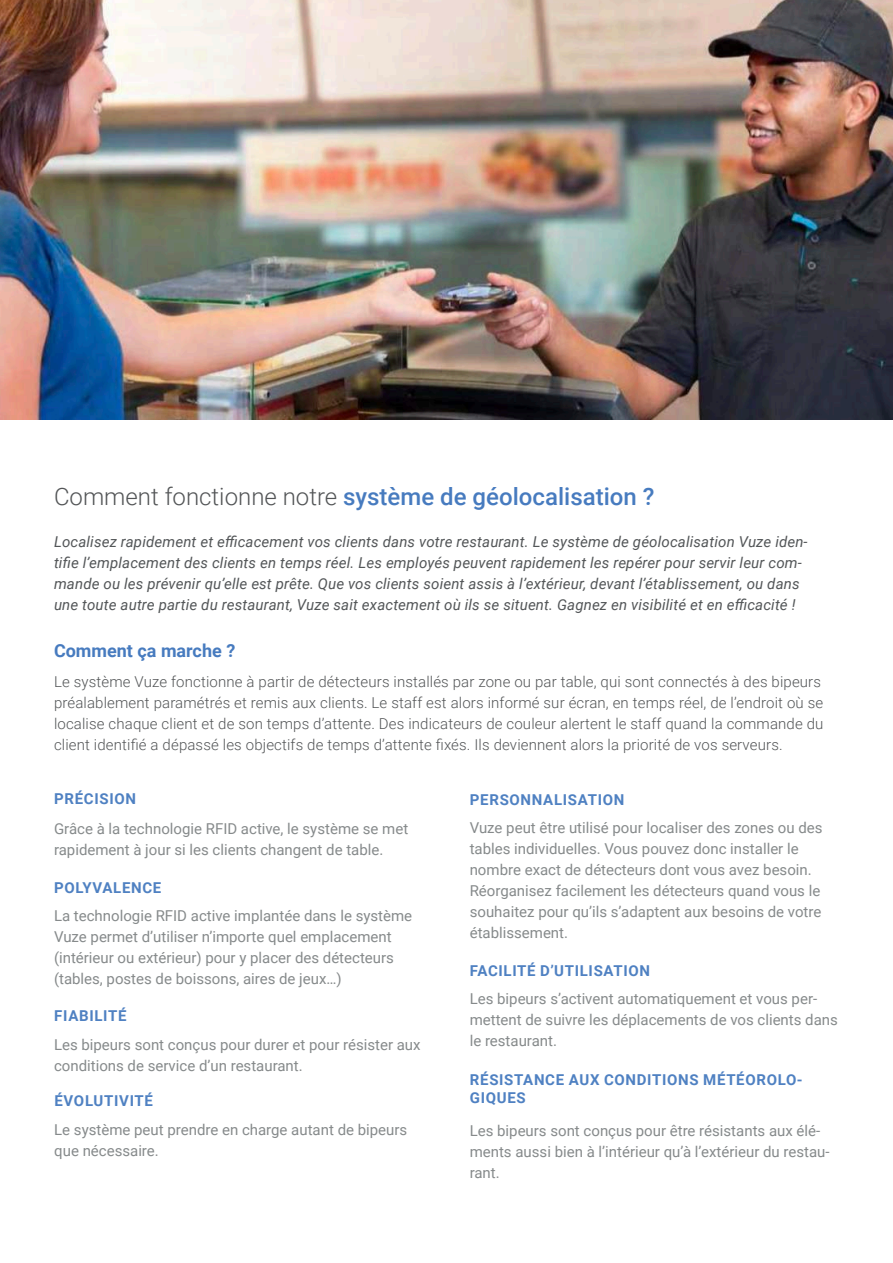
<style>
.page{position:relative;width:893px;height:1263px;background:#fff}
.page>*{position:absolute;margin:0;border:0;box-sizing:border-box;transform-origin:0 0}
.t1{font:500 24px "Roboto";color:#477bbf}
.t2{font:700 18px "Roboto";color:#477bbf}
.t3{font:15px/21px "Roboto";color:#868a8b}
.t4{font:italic 15px/21px "Roboto";letter-spacing:.01em;color:#535658}
.t5{font:300 15px/21px "Roboto";letter-spacing:.01em;color:#535557}
.t6{font:700 15px "Roboto";letter-spacing:.045em;color:#4f81c2}
.s1{font-weight:300;color:#535557}
</style>
<div class="page">
<img style="left:0;top:0;width:893px;height:420px">
<h1 class="t1" style="left:54px;top:480px;width:602px"><span class="s1">Comment fonctionne notre</span> système de géolocalisation ?</h1>
<p class="t4" style="left:54px;top:531px;width:755px">Localisez rapidement et efficacement vos clients dans votre restaurant. Le système de géolocalisation Vuze iden&shy;tifie l’emplacement des clients en temps réel. Les employés peuvent rapidement les repérer pour servir leur com&shy;mande ou les prévenir qu’elle est prête. Que vos clients soient assis à l’extérieur, devant l’établissement, ou dans une toute autre partie du restaurant, Vuze sait exactement où ils se situent. Gagnez en visibilité et en efficacité !</p>
<p class="t2" style="left:54px;top:638px;width:183px">Comment ça marche ?</p>
<p class="t5" style="left:54px;top:671px;width:771px">Le système Vuze fonctionne à partir de détecteurs installés par zone ou par table, qui sont connectés à des bipeurs préalablement paramétrés et remis aux clients. Le staff est alors informé sur écran, en temps réel, de l’endroit où se localise chaque client et de son temps d’attente. Des indicateurs de couleur alertent le staff quand la commande du client identifié a dépassé les objectifs de temps d’attente fixés. Ils deviennent alors la priorité de vos serveurs.</p>
<p class="t6" style="left:54px;top:788px;width:83px">PRÉCISION</p>
<p class="t3" style="left:54px;top:817px;width:356px">Grâce à la technologie RFID active, le système se met rapidement à jour si les clients changent de table.</p>
<p class="t6" style="left:54px;top:877px;width:109px">POLYVALENCE</p>
<p class="t3" style="left:54px;top:905px;width:360px">La technologie RFID active implantée dans le système Vuze permet d’utiliser n’importe quel emplacement (intérieur ou extérieur) pour y placer des détecteurs (tables, postes de boissons, aires de jeux…)</p>
<p class="t6" style="left:54px;top:1005px;width:74px">FIABILITÉ</p>
<p class="t3" style="left:54px;top:1033px;width:368px">Les bipeurs sont conçus pour durer et pour résister aux conditions de service d’un restaurant.</p>
<p class="t6" style="left:470px;top:789px;width:156px">PERSONNALISATION</p>
<p class="t3" style="left:470px;top:817px;width:354px">Vuze peut être utilisé pour localiser des zones ou des tables individuelles. Vous pouvez donc installer le nombre exact de détecteurs dont vous avez besoin.<br>Réorganisez facilement les détecteurs quand vous le souhaitez pour qu’ils s’adaptent aux besoins de votre établissement.</p>
<p class="t6" style="left:470px;top:960px;width:182px">FACILITÉ D’UTILISATION</p>
<p class="t3" style="left:470px;top:988px;width:370px">Les bipeurs s’activent automatiquement et vous per&shy;mettent de suivre les déplacements de vos clients dans le restaurant.</p>
<p class="t6" style="left:470px;top:1069px;width:334px">RÉSISTANCE AUX CONDITIONS MÉTÉOROLO-</p>
<p class="t6" style="left:54px;top:1091px;width:100px">ÉVOLUTIVITÉ</p>
<p class="t6" style="left:470px;top:1087px;width:57px">GIQUES</p>
<p class="t3" style="left:54px;top:1119px;width:355px">Le système peut prendre en charge autant de bipeurs que nécessaire.</p>
<p class="t3" style="left:470px;top:1120px;width:361px">Les bipeurs sont conçus pour être résistants aux élé&shy;ments aussi bien à l’intérieur qu’à l’extérieur du restau&shy;rant.</p>
</div>
